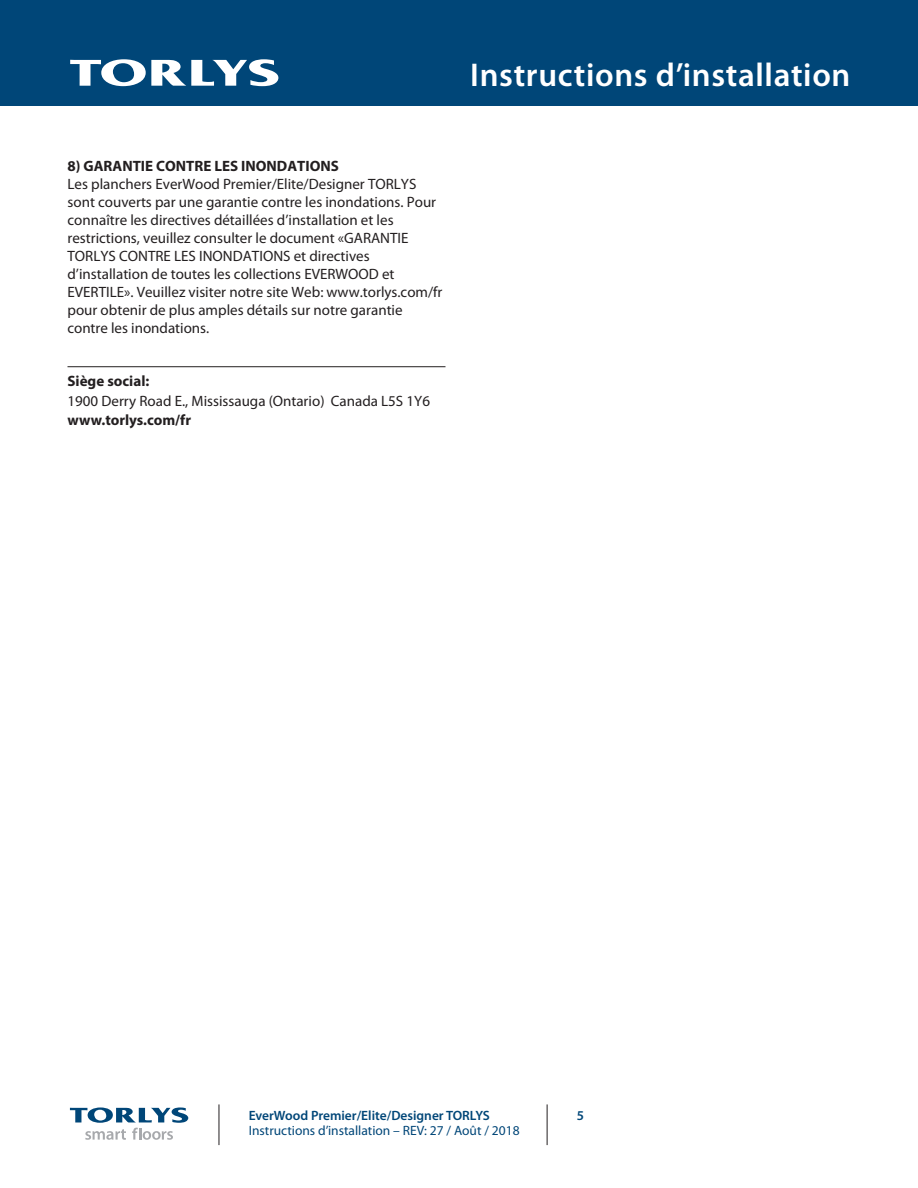
<style>
.page{position:relative;width:918px;height:1188px;background:#fff}
.page>*{position:absolute;margin:0;border:0;box-sizing:border-box;transform-origin:0 0}
.t1{font:600 33px "Myriad Pro";letter-spacing:.02em;color:#fff}
.t2{font:15px/18px "Myriad Pro";color:#231f20}
.t3{font:700 15px "Myriad Pro";color:#231f20}
.t4{font:13.5px "Myriad Pro";color:#004678}
.t5{font:600 13.5px "Myriad Pro";color:#004678}
</style>
<div class="page">
<svg style="left:70px;top:1107px;width:118px;height:33px"></svg>
<hr style="left:219px;top:1104px;width:1px;height:41px;background:#231f20">
<hr style="left:547px;top:1104px;width:1px;height:41px;background:#231f20">
<div style="left:0;top:0;width:918px;height:106px;background:#004678"></div>
<svg style="left:70px;top:59px;width:208px;height:27px"></svg>
<hr style="left:68px;top:366px;width:378px;height:1px;background:#231f20">
<p class="t3" style="left:68px;top:156px;width:273px">8) GARANTIE CONTRE LES INONDATIONS</p>
<p class="t2" style="left:68px;top:175px;width:377px">Les planchers EverWood Premier/Elite/Designer TORLYS sont couverts par une garantie contre les inondations. Pour connaître les directives détaillées d’installation et les restrictions, veuillez consulter le document «GARANTIE TORLYS CONTRE LES INONDATIONS et directives d’installation de toutes les collections EVERWOOD et EVERTILE». Veuillez visiter notre site Web: www.torlys.com/fr pour obtenir de plus amples détails sur notre garantie contre les inondations.</p>
<p class="t3" style="left:68px;top:371px;width:83px">Siège social:</p>
<p class="t2" style="left:68px;top:392px;width:364px">1900 Derry Road E., Mississauga (Ontario) Canada L5S 1Y6</p>
<p class="t3" style="left:68px;top:410px;width:125px">www.torlys.com/fr</p>
<h1 class="t1" style="left:470px;top:54px;width:382px">Instructions d’installation</h1>
<p class="t5" style="left:249px;top:1107px;width:243px">EverWood Premier/Elite/Designer TORLYS</p>
<p class="t4" style="left:249px;top:1123px;width:272px">Instructions d’installation – REV: 27 / Août / 2018</p>
<p class="t5" style="left:577px;top:1107px;width:9px">5</p>
</div>
